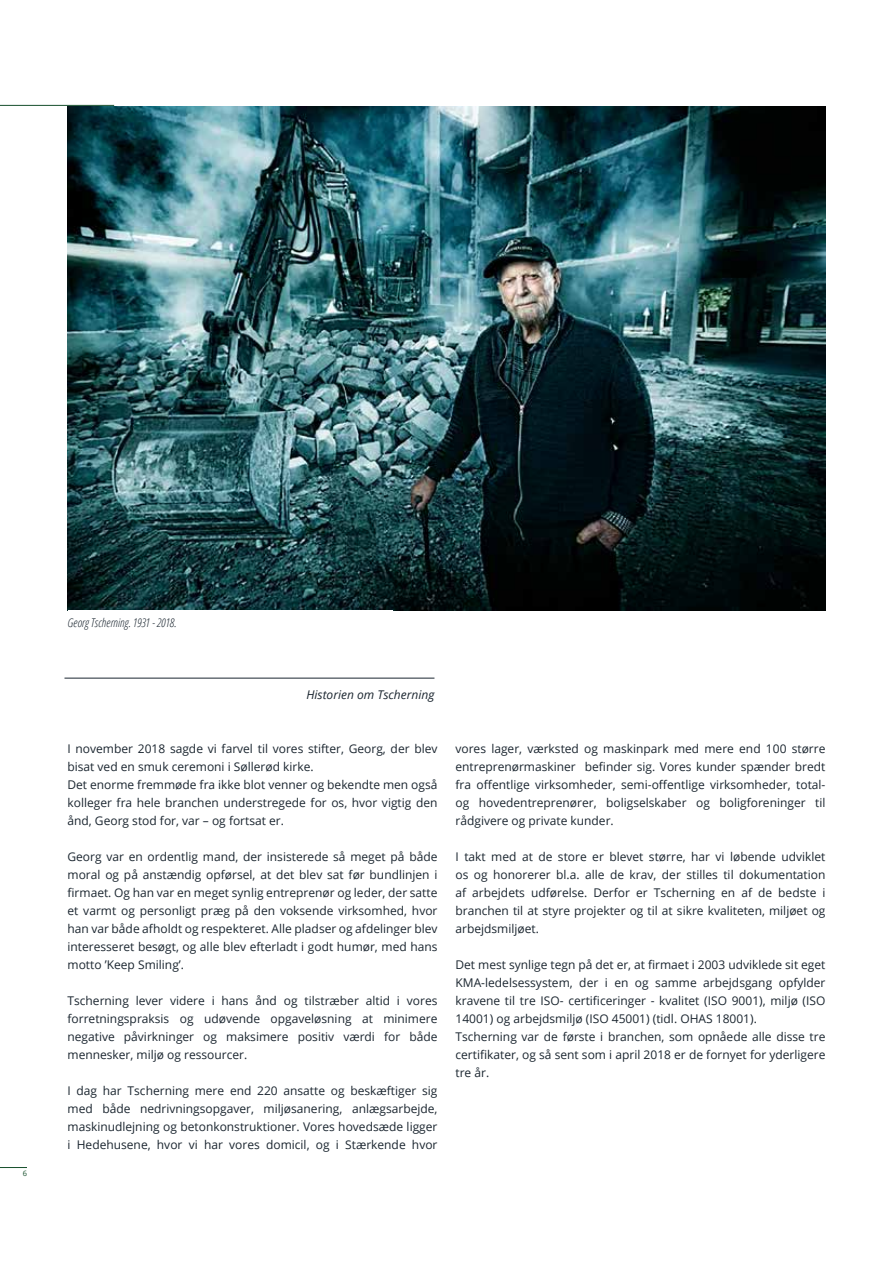
<style>
.page{position:relative;width:893px;height:1263px;background:#fff}
.page>*{position:absolute;margin:0;border:0;box-sizing:border-box;transform-origin:0 0}
.t1{font:12px/18px "Open Sans";color:#1b2630;text-align:justify}
.t2{font:italic 300 condensed 12px "Open Sans";color:#1b2630}
.t3{font:italic 12px "Open Sans";color:#1b2630}
.t4{font:7.5px "Open Sans";color:#164f2c}
</style>
<div class="page">
<img style="left:68px;top:106px;width:757px;height:505px">
<svg style="left:0;top:1167px;width:27px;height:1px"></svg>
<hr style="left:0;top:105px;width:114px;height:1px;background:#164f2c">
<hr style="left:64px;top:678px;width:370px;height:1px;background:#1b2630">
<p class="t4" style="left:23px;top:1168px;width:6px">6</p>
<p class="t2" style="left:68px;top:615px;width:110px">Georg Tscherning. 1931 - 2018.</p>
<p class="t3" style="left:306px;top:686px;width:130px">Historien om Tscherning</p>
<p class="t1" style="left:68px;top:739px;width:371px;text-align:left">I november 2018 sagde vi farvel til vores stifter, Georg, der blev bisat ved en smuk ceremoni i Søllerød kirke.<br>Det enorme fremmøde fra ikke blot venner og bekendte men også kolleger fra hele branchen understregede for os, hvor vigtig den ånd, Georg stod for, var – og fortsat er.</p>
<p class="t1" style="left:68px;top:847px;width:371px">Georg var en ordentlig mand, der insisterede så meget på både moral og på anstændig opførsel, at det blev sat før bundlinjen i firmaet. Og han var en meget synlig entreprenør og leder, der satte et varmt og personligt præg på den voksende virksomhed, hvor han var både afholdt og respekteret. Alle pladser og afdelinger blev interesseret besøgt, og alle blev efterladt i godt humør, med hans motto ’Keep Smiling’.</p>
<p class="t1" style="left:68px;top:991px;width:371px">Tscherning lever videre i hans ånd og tilstræber altid i vores forretningspraksis og udøvende opgaveløsning at minimere negative påvirkninger og maksimere positiv værdi for både mennesker, miljø og ressourcer.</p>
<p class="t1" style="left:68px;top:1081px;width:371px">I dag har Tscherning mere end 220 ansatte og beskæftiger sig med både nedrivningsopgaver, miljøsanering, anlægsarbejde, maskinudlejning og betonkonstruktioner. Vores hovedsæde ligger i Hedehusene, hvor vi har vores domicil, og i Stærkende hvor</p>
<p class="t1" style="left:455px;top:739px;width:371px">vores lager, værksted og maskinpark med mere end 100 større entreprenørmaskiner befinder sig. Vores kunder spænder bredt fra offentlige virksomheder, semi-offentlige virksomheder, total&shy;og hovedentreprenører, boligselskaber og boligforeninger til rådgivere og private kunder.</p>
<p class="t1" style="left:455px;top:847px;width:371px">I takt med at de store er blevet større, har vi løbende udviklet os og honorerer bl.a. alle de krav, der stilles til dokumentation af arbejdets udførelse. Derfor er Tscherning en af de bedste i branchen til at styre projekter og til at sikre kvaliteten, miljøet og arbejdsmiljøet.</p>
<p class="t1" style="left:455px;top:955px;width:371px;text-align:left">Det mest synlige tegn på det er, at firmaet i 2003 udviklede sit eget KMA-ledelsessystem, der i en og samme arbejdsgang opfylder kravene til tre ISO- certificeringer - kvalitet (ISO 9001), miljø (ISO 14001) og arbejdsmiljø (ISO 45001) (tidl. OHAS 18001).<br>Tscherning var de første i branchen, som opnåede alle disse tre certifikater, og så sent som i april 2018 er de fornyet for yderligere tre år.</p>
</div>
